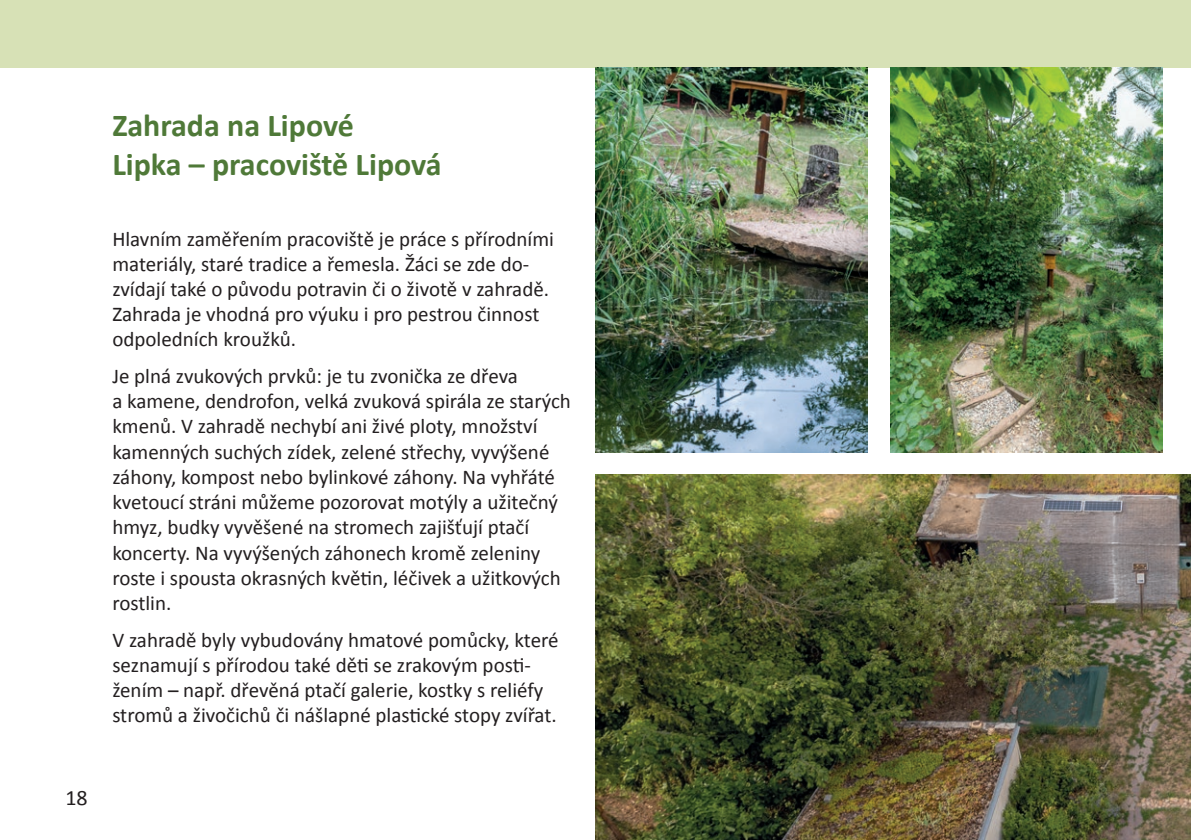
<style>
.page{position:relative;width:1191px;height:840px;background:#fff}
.page>*{position:absolute;margin:0;border:0;box-sizing:border-box;transform-origin:0 0}
.t1{font:700 32px/38.4px "Calibri";color:#4f7938}
.t2{font:22px "Calibri";color:#231f20}
.t3{font:21px/25.2px "Calibri";color:#231f20}
</style>
<div class="page">
<div style="left:0;top:0;width:1191px;height:67px;background:#d7e1b6"></div>
<img style="left:595px;top:67px;width:272px;height:385px">
<img style="left:890px;top:67px;width:272px;height:385px">
<img style="left:595px;top:474px;width:596px;height:365px">
<h1 class="t1" style="left:112px;top:106px;width:331px">Zahrada na Lipové<br>Lipka – pracoviště Lipová</h1>
<p class="t3" style="left:112px;top:226px;width:443px">Hlavním zaměřením pracoviště je práce s přírodními materiály, staré tradice a řemesla. Žáci se zde do&shy;zvídají také o původu potravin či o životě v zahradě.<br>Zahrada je vhodná pro výuku i pro pestrou činnost odpoledních kroužků.</p>
<p class="t3" style="left:112px;top:363px;width:460px">Je plná zvukových prvků: je tu zvonička ze dřeva<br>a kamene, dendrofon, velká zvuková spirála ze starých kmenů. V zahradě nechybí ani živé ploty, množství kamenných suchých zídek, zelené střechy, vyvýšené záhony, kompost nebo bylinkové záhony. Na vyhřáté kvetoucí stráni můžeme pozorovat motýly a užitečný hmyz, budky vyvěšené na stromech zajišťují ptačí koncerty. Na vyvýšených záhonech kromě zeleniny roste i spousta okrasných květin, léčivek a užitkových rostlin.</p>
<p class="t3" style="left:112px;top:626px;width:448px">V zahradě byly vybudovány hmatové pomůcky, které seznamují s přírodou také děti se zrakovým posti&shy;žením – např. dřevěná ptačí galerie, kostky s reliéfy stromů a živočichů či nášlapné plastické stopy zvířat.</p>
<p class="t2" style="left:65px;top:783px;width:24px">18</p>
</div>
